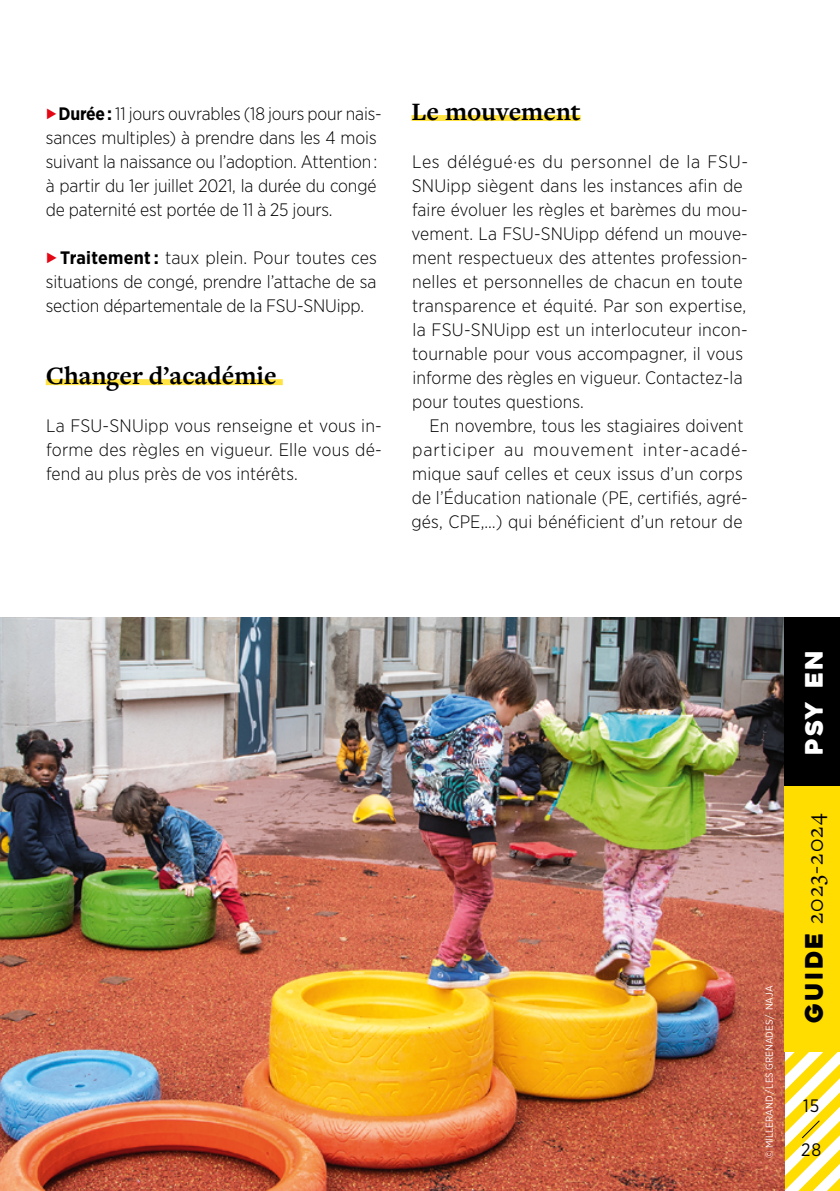
<style>
.page{position:relative;width:840px;height:1191px;background:#fff}
.page>*{position:absolute;margin:0;border:0;box-sizing:border-box;transform-origin:0 0}
._04_texte-justifié{font:700 26px "Freight Text Pro";color:#000}
.t1{font:24px "Freight Text Pro";letter-spacing:.05em;color:#000}
.t2{font:24px "Heavitas";color:#fff}
._04_texte-justifié-2{font:300 18px/24px "Gotham Narrow";letter-spacing:.005em;color:#000}
.t3{font:18px "Gotham Narrow";color:#000}
._05{font:10px "Gotham Narrow";color:#fff}
.s1{font-weight:700}
.s2{font-family:"Heavitas"}
</style>
<div class="page">
<img style="left:0;top:617px;width:783px;height:574px">
<svg style="left:784px;top:1051px;width:55px;height:140px"></svg>
<div style="left:784px;top:617px;width:55px;height:170px;background:#000"></div>
<div style="left:784px;top:786px;width:55px;height:265px;background:#fd0"></div>
<div style="left:46px;top:379px;width:236px;height:6px;background:#ffe343"></div>
<div style="left:411px;top:115px;width:169px;height:6px;background:#ffe343"></div>
<p class="_04_texte-justifié-2" style="left:46px;top:101px;width:337px;text-indent:13px"><span class="s1">Durée :</span> 11 jours ouvrables (18 jours pour nais&shy;sances multiples) à prendre dans les 4 mois suivant la naissance ou l’adoption. Attention : à partir du 1er juillet 2021, la durée du congé de paternité est portée de 11 à 25 jours.</p>
<p class="_04_texte-justifié-2" style="left:46px;top:245px;width:332px;text-align:justify;text-indent:14px"><span class="s1">Traitement :</span> taux plein. Pour toutes ces situations de congé, prendre l’attache de sa section départementale de la FSU-SNUipp.</p>
<p class="_04_texte-justifié" style="left:46px;top:358px;width:232px">Changer d’académie</p>
<p class="_04_texte-justifié-2" style="left:46px;top:413px;width:337px;text-align:justify">La FSU-SNUipp vous renseigne et vous in&shy;forme des règles en vigueur. Elle vous dé&shy;fend au plus près de vos intérêts.</p>
<p class="_04_texte-justifié" style="left:411px;top:94px;width:171px">Le mouvement</p>
<p class="_04_texte-justifié-2" style="left:411px;top:149px;width:338px">Les délégué·es du personnel de la FSU-SNUipp siègent dans les instances afin de faire évoluer les règles et barèmes du mou&shy;vement. La FSU-SNUipp défend un mouve&shy;ment respectueux des attentes profession&shy;nelles et personnelles de chacun en toute transparence et équité. Par son expertise, la FSU-SNUipp est un interlocuteur incon&shy;tournable pour vous accompagner, il vous informe des règles en vigueur. Contactez-la pour toutes questions.</p>
<p class="_04_texte-justifié-2" style="left:411px;top:413px;width:338px;text-indent:18px">En novembre, tous les stagiaires doivent participer au mouvement inter-acadé&shy;mique sauf celles et ceux issus d’un corps de l’Éducation nationale (PE, certifiés, agré&shy;gés, CPE,…) qui bénéficient d’un retour de</p>
<p class="_05" style="left:762px;top:1158px;width:174px;rotate:-90deg">© MILLERAND / LES GRENADES / NAJA</p>
<p class="t2" style="left:799px;top:755px;width:107px;rotate:-90deg">PSY EN</p>
<p class="t1" style="left:799px;top:1023px;width:211px;rotate:-90deg"><span class="s2">GUIDE</span> 2023-2024</p>
<p class="t3" style="left:802px;top:1094px;width:18px">15</p>
<p class="t3" style="left:800px;top:1138px;width:22px">28</p>
</div>
